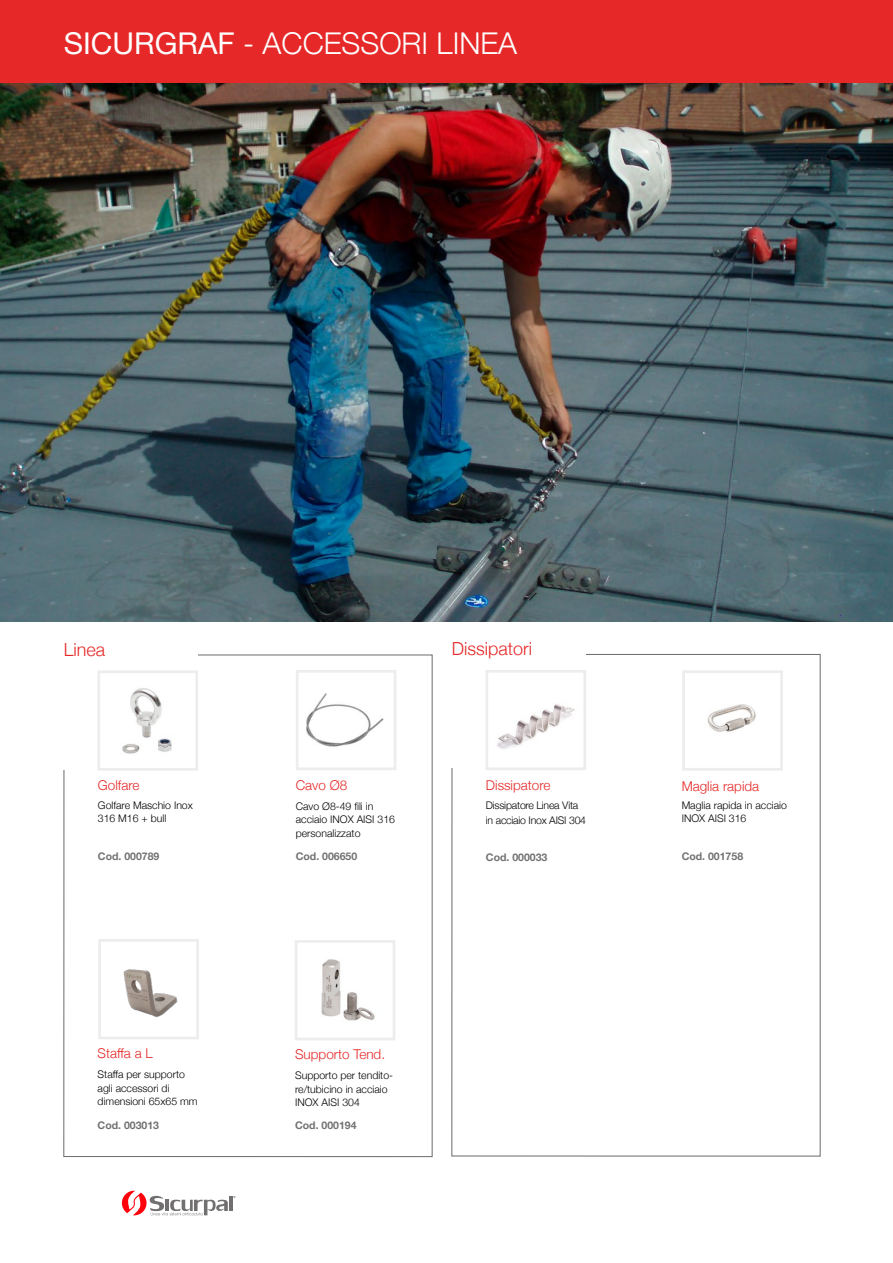
<style>
.page{position:relative;width:893px;height:1263px;background:#fff}
.page>*{position:absolute;margin:0;border:0;box-sizing:border-box;transform-origin:0 0}
.t1{font:300 30px "Helvetica Neue";color:#fff}
.t2{font:300 18px "Helvetica Neue";color:#e62828}
.t3{font:300 13.5px "Helvetica Neue";color:#e62828}
.t4{font:300 10.5px/13.5px "Helvetica Neue";color:#000}
.t5{font:700 10.5px "Helvetica Neue";color:#717171}
.t6{font:300 10.5px/14.4px "Helvetica Neue";letter-spacing:-.02em;color:#000}
.s1{font-weight:400}
</style>
<div class="page">
<img style="left:0;top:83px;width:893px;height:538px">
<div style="left:0;top:0;width:893px;height:83px;background:#e62828"></div>
<div style="left:296px;top:670px;width:100px;height:100px;background:#fff;border:3px solid #ededed"></div>
<img style="left:306px;top:693px;width:78px;height:54px">
<img style="left:321px;top:959px;width:54px;height:62px">
<div style="left:295px;top:940px;width:100px;height:100px;border:3px solid #ededed"></div>
<img style="left:123px;top:969px;width:55px;height:49px">
<div style="left:98px;top:939px;width:101px;height:100px;border:3px solid #ededed"></div>
<div style="left:97px;top:670px;width:101px;height:101px;background:#fff;border:3px solid #ededed"></div>
<svg style="left:486px;top:670px;width:100px;height:100px"></svg>
<div style="left:682px;top:670px;width:101px;height:101px;background:#fff;border:3px solid #ededed"></div>
<img style="left:707px;top:704px;width:49px;height:28px">
<img style="left:489px;top:674px;width:94px;height:93px">
<img style="left:122px;top:688px;width:50px;height:66px">
<svg style="left:122px;top:1191px;width:113px;height:24px"></svg>
<h1 class="t1" style="left:64px;top:19px;width:455px"><span class="s1">SICURGRAF</span> - ACCESSORI LINEA</h1>
<h2 class="t2" style="left:64px;top:635px;width:43px">Linea</h2>
<h2 class="t2" style="left:452px;top:634px;width:82px">Dissipatori</h2>
<p class="t3" style="left:98px;top:774px;width:43px">Golfare</p>
<p class="t4" style="left:98px;top:797px;width:96px">Golfare Maschio Inox<br>316 M16 + bull</p>
<p class="t3" style="left:296px;top:774px;width:53px">Cavo Ø8</p>
<p class="t4" style="left:296px;top:799px;width:101px">Cavo Ø8-49 fili in acciaio INOX AISI 316 personalizzato</p>
<p class="t3" style="left:486px;top:775px;width:66px">Dissipatore</p>
<p class="t6" style="left:486px;top:798px;width:102px">Dissipatore Linea Vita in acciaio Inox AISI 304</p>
<p class="t5" style="left:98px;top:848px;width:63px">Cod. 000789</p>
<p class="t5" style="left:296px;top:848px;width:63px">Cod. 006650</p>
<p class="t5" style="left:486px;top:849px;width:63px">Cod. 000033</p>
<p class="t3" style="left:98px;top:1043px;width:57px">Staffa a L</p>
<p class="t3" style="left:295px;top:1043px;width:92px">Supporto Tend.</p>
<p class="t4" style="left:295px;top:1068px;width:100px">Supporto per tendito&shy;re/tubicino in acciaio<br>INOX AISI 304</p>
<p class="t4" style="left:98px;top:1067px;width:101px">Staffa per supporto agli accessori di dimensioni 65x65 mm</p>
<p class="t5" style="left:98px;top:1117px;width:63px">Cod. 003013</p>
<p class="t5" style="left:295px;top:1117px;width:63px">Cod. 000194</p>
<p class="t3" style="left:682px;top:775px;width:79px">Maglia rapida</p>
<p class="t4" style="left:682px;top:797px;width:107px">Maglia rapida in acciaio<br>INOX AISI 316</p>
<p class="t5" style="left:682px;top:848px;width:63px">Cod. 001758</p>
</div>
